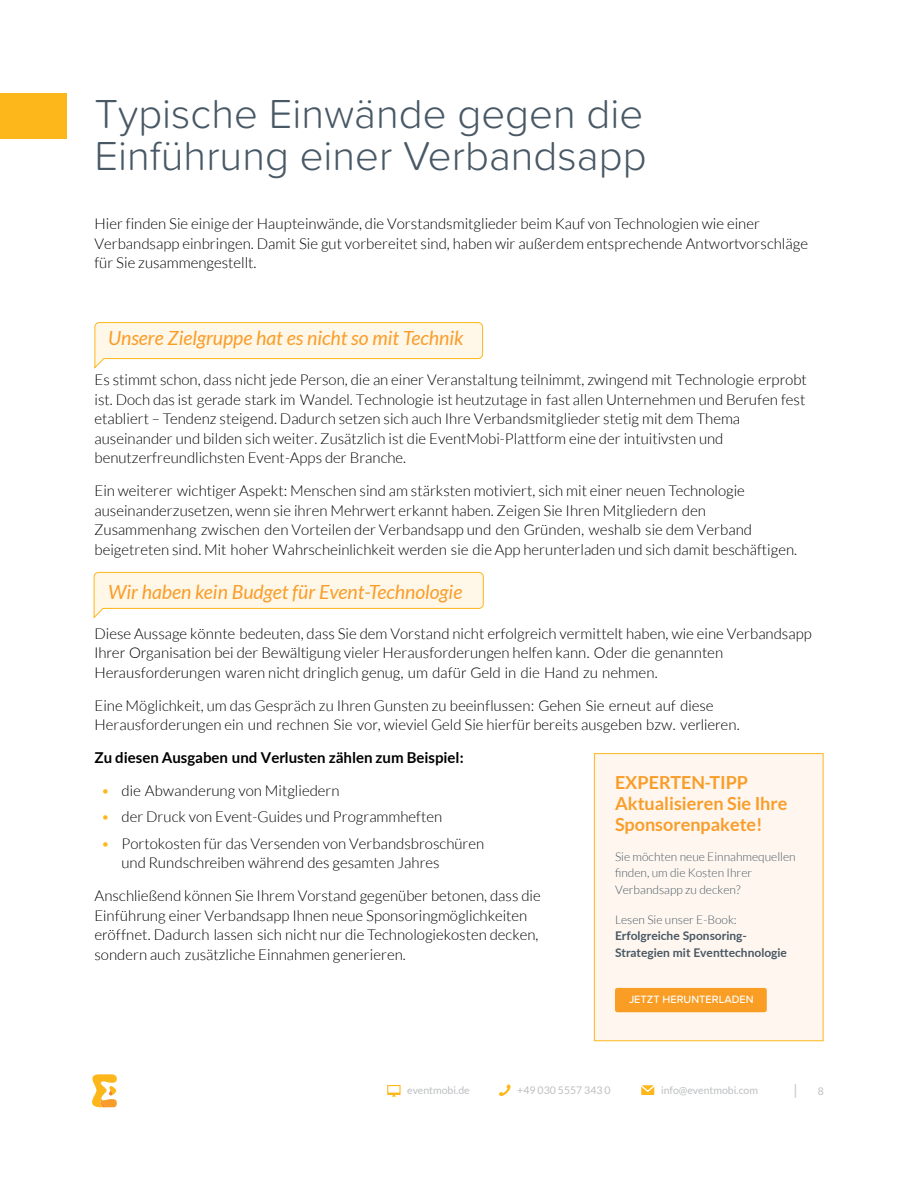
<style>
.page{position:relative;width:918px;height:1188px;background:#fff}
.page>*{position:absolute;margin:0;border:0;box-sizing:border-box;transform-origin:0 0}
.t1{font:300 42px/42px "Proxima Soft";color:#485865}
.t2{font:italic 19.5px "Lato";color:#f99d2a}
.t3{font:700 18px/21px "Lato";color:#f99d2a}
.t4{font:300 15px/19.5px "Lato";color:#000}
.t5{font:700 15px "Lato";color:#000}
.t6{font:300 12px/16.5px "Lato";color:#485865}
.t7{font:700 12px/16.5px "Lato";color:#485865}
.t8{font:500 10.95px "Proxima Soft";color:#fff}
.t9{font:10.5px "Lato";color:#bcbec0}
.s1{color:#fdb71a}
</style>
<div class="page">
<svg style="left:499px;top:1084px;width:12px;height:12px"></svg>
<svg style="left:387px;top:1085px;width:14px;height:12px"></svg>
<svg style="left:641px;top:1085px;width:13px;height:10px"></svg>
<svg style="left:795px;top:1084px;width:1px;height:14px"></svg>
<svg style="left:92px;top:1074px;width:25px;height:33px"></svg>
<div style="left:0;top:93px;width:67px;height:45px;background:#fdb71a"></div>
<svg style="left:93px;top:572px;width:391px;height:47px"></svg>
<svg style="left:94px;top:322px;width:389px;height:47px"></svg>
<div style="left:594px;top:754px;width:229px;height:287px;background:#fff7ef"></div>
<div style="left:594px;top:753px;width:230px;height:288px;border:1px solid #fdb71a"></div>
<div style="left:615px;top:988px;width:152px;height:24px;background:#f99d25;border-radius:2px"></div>
<h1 class="t1" style="left:94px;top:90px;width:554px">Typische Einwände gegen die<br>Einführung einer Verbandsapp</h1>
<p class="t4" style="left:94px;top:214px;width:715px">Hier finden Sie einige der Haupteinwände, die Vorstandsmitglieder beim Kauf von Technologien wie einer<br>Verbandsapp einbringen. Damit Sie gut vorbereitet sind, haben wir außerdem entsprechende Antwortvorschläge für Sie zusammengestellt.</p>
<h2 class="t2" style="left:108px;top:327px;width:357px">Unsere Zielgruppe hat es nicht so mit Technik</h2>
<p class="t4" style="left:94px;top:370px;width:714px">Es stimmt schon, dass nicht jede Person, die an einer Veranstaltung teilnimmt, zwingend mit Technologie erprobt ist. Doch das ist gerade stark im Wandel. Technologie ist heutzutage in fast allen Unternehmen und Berufen fest etabliert – Tendenz steigend. Dadurch setzen sich auch Ihre Verbandsmitglieder stetig mit dem Thema auseinander und bilden sich weiter. Zusätzlich ist die EventMobi-Plattform eine der intuitivsten und benutzerfreundlichsten Event-Apps der Branche.</p>
<p class="t4" style="left:94px;top:481px;width:704px">Ein weiterer wichtiger Aspekt: Menschen sind am stärksten motiviert, sich mit einer neuen Technologie auseinanderzusetzen, wenn sie ihren Mehrwert erkannt haben. Zeigen Sie Ihren Mitgliedern den Zusammenhang zwischen den Vorteilen der Verbandsapp und den Gründen, weshalb sie dem Verband beigetreten sind. Mit hoher Wahrscheinlichkeit werden sie die App herunterladen und sich damit beschäftigen.</p>
<h2 class="t2" style="left:108px;top:581px;width:356px">Wir haben kein Budget für Event-Technologie</h2>
<p class="t4" style="left:94px;top:624px;width:719px">Diese Aussage könnte bedeuten, dass Sie dem Vorstand nicht erfolgreich vermittelt haben, wie eine Verbandsapp<br>Ihrer Organisation bei der Bewältigung vieler Herausforderungen helfen kann. Oder die genannten<br>Herausforderungen waren nicht dringlich genug, um dafür Geld in die Hand zu nehmen.</p>
<p class="t4" style="left:94px;top:696px;width:647px">Eine Möglichkeit, um das Gespräch zu Ihren Gunsten zu beeinflussen: Gehen Sie erneut auf diese<br>Herausforderungen ein und rechnen Sie vor, wieviel Geld Sie hierfür bereits ausgeben bzw. verlieren.</p>
<p class="t5" style="left:94px;top:749px;width:371px">Zu diesen Ausgaben und Verlusten zählen zum Beispiel:</p>
<p class="t4" style="left:101px;top:781px;width:240px"><span class="s1">•</span> die Abwanderung von Mitgliedern</p>
<p class="t4" style="left:101px;top:807px;width:342px"><span class="s1">•</span> der Druck von Event-Guides und Programmheften</p>
<p class="t4" style="left:122px;top:834px;width:364px;text-indent:-20px"><span class="s1">•</span> Portokosten für das Versenden von Verbandsbroschüren und Rundschreiben während des gesamten Jahres</p>
<p class="t4" style="left:95px;top:885px;width:448px">Anschließend können Sie Ihrem Vorstand gegenüber betonen, dass die Einführung einer Verbandsapp Ihnen neue Sponsoringmöglichkeiten eröffnet. Dadurch lassen sich nicht nur die Technologiekosten decken, sondern auch zusätzliche Einnahmen generieren.</p>
<p class="t3" style="left:615px;top:771px;width:174px">EXPERTEN-TIPP<br>Aktualisieren Sie Ihre<br>Sponsorenpakete!</p>
<p class="t6" style="left:615px;top:848px;width:182px">Sie möchten neue Einnahmequellen finden, um die Kosten Ihrer<br>Verbandsapp zu decken?</p>
<p class="t6" style="left:615px;top:911px;width:123px">Lesen Sie unser E-Book:</p>
<p class="t7" style="left:615px;top:927px;width:174px">Erfolgreiche Sponsoring-<br>Strategien mit Eventtechnologie</p>
<p class="t8" style="left:629px;top:991px;width:126px">JETZT HERUNTERLADEN</p>
<p class="t9" style="left:407px;top:1085px;width:64px">eventmobi.de</p>
<p class="t9" style="left:517px;top:1085px;width:95px">+49 030 5557 343 0</p>
<p class="t9" style="left:661px;top:1085px;width:98px">info@eventmobi.com</p>
<p class="t9" style="left:818px;top:1085px;width:8px">8</p>
</div>
